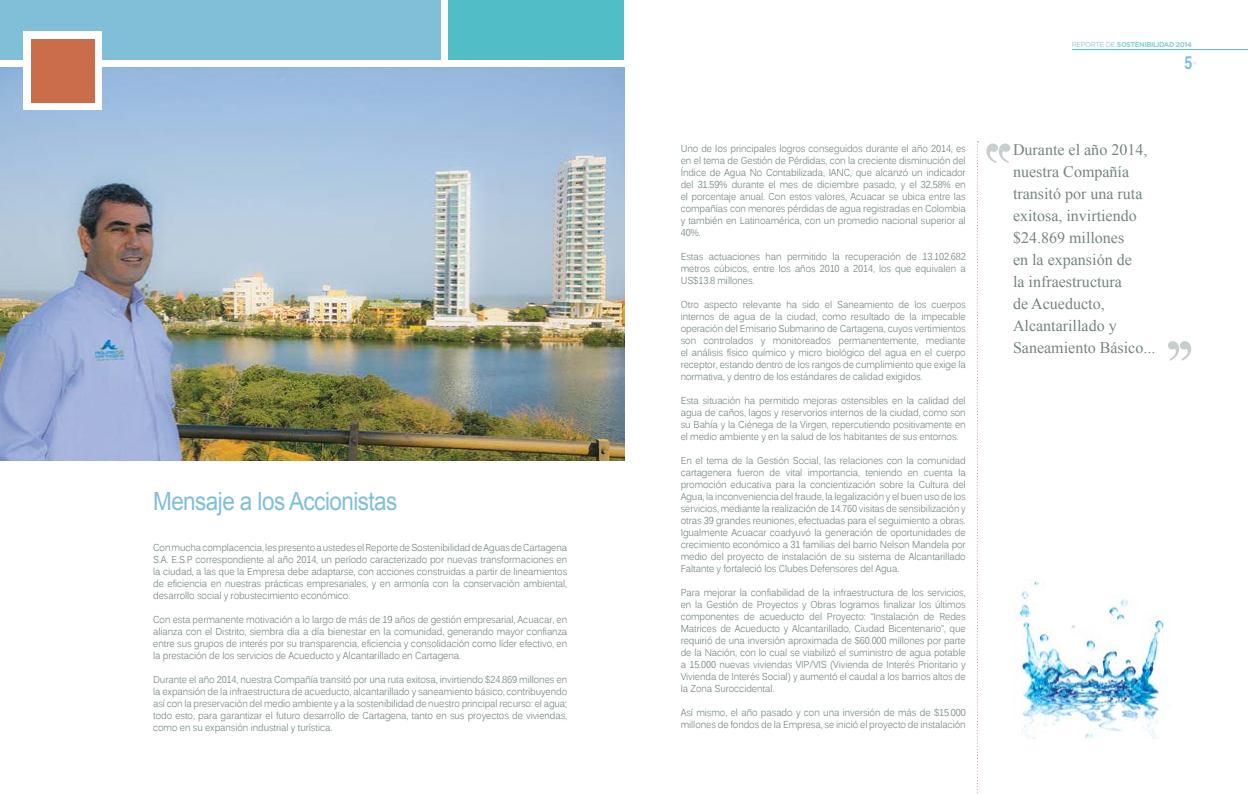
<style>
.page{position:relative;width:1248px;height:794px;background:#fff}
.page>*{position:absolute;margin:0;border:0;box-sizing:border-box;transform-origin:0 0}
.t1{font:25px "Arial";letter-spacing:-.025em;color:#80bfd7;scale:.9 1}
.t2{font:700 18px "Helvetica";color:#78bee9;scale:.8 1}
.t3{font:16px/22px "Times New Roman";color:#758583}
.t4{font:10px/12px "Kalinga";letter-spacing:-.01em;color:#758583;text-align:justify;scale:.9 1}
.t5{font:8px "Gotham";color:#cae1eb}
.t6{font:700 7px "Gotham";letter-spacing:-.05em;color:#8acdd5}
.s1{font-weight:400}
</style>
<div class="page">
<hr style="left:1071px;top:49px;width:176px;height:1px;background:#50bdc7">
<img style="left:0;top:67px;width:624px;height:394px">
<div style="left:0;top:0;width:440px;height:60px;background:#80bfd7"></div>
<div style="left:448px;top:0;width:176px;height:60px;background:#50bdc7"></div>
<div style="left:24px;top:31px;width:78px;height:79px;background:#fff"></div>
<div style="left:31px;top:39px;width:64px;height:63px;background:#ca6d4b"></div>
<svg style="left:986px;top:143px;width:24px;height:20px"></svg>
<svg style="left:1168px;top:341px;width:22px;height:20px"></svg>
<svg style="left:977px;top:141px;width:1px;height:653px"></svg>
<img style="left:1013px;top:580px;width:152px;height:158px">
<h1 class="t1" style="left:153px;top:485px;width:273px">Mensaje a los Accionistas</h1>
<p class="t4" style="left:153px;top:542px;width:461px">Con mucha complacencia, les presento a ustedes el Reporte de Sostenibilidad de Aguas de Cartagena S.A. E.S.P correspondiente al año 2014, un período caracterizado por nuevas transformaciones en la ciudad, a las que la Empresa debe adaptarse, con acciones construidas a partir de lineamientos de eficiencia en nuestras prácticas empresariales, y en armonía con la conservación ambiental, desarrollo social y robustecimiento económico.</p>
<p class="t4" style="left:153px;top:614px;width:461px">Con esta permanente motivación a lo largo de más de 19 años de gestión empresarial, Acuacar, en alianza con el Distrito, siembra día a día bienestar en la comunidad, generando mayor confianza entre sus grupos de interés por su transparencia, eficiencia y consolidación como líder efectivo, en la prestación de los servicios de Acueducto y Alcantarillado en Cartagena.</p>
<p class="t4" style="left:153px;top:674px;width:461px">Durante el año 2014, nuestra Compañía transitó por una ruta exitosa, invirtiendo $24.869 millones en la expansión de la infraestructura de acueducto, alcantarillado y saneamiento básico, contribuyendo así con la preservación del medio ambiente y a la sostenibilidad de nuestro principal recurso: el agua; todo esto, para garantizar el futuro desarrollo de Cartagena, tanto en sus proyectos de viviendas, como en su expansión industrial y turística.</p>
<p class="t4" style="left:680px;top:143px;width:318px">Uno de los principales logros conseguidos durante el año 2014, es en el tema de Gestión de Pérdidas, con la creciente disminución del Índice de Agua No Contabilizada, IANC, que alcanzó un indicador del 31.59% durante el mes de diciembre pasado, y el 32,58% en el porcentaje anual. Con estos valores, Acuacar se ubica entre las compañías con menores pérdidas de agua registradas en Colombia y también en Latinoamérica, con un promedio nacional superior al 40%.</p>
<p class="t4" style="left:680px;top:251px;width:318px">Estas actuaciones han permitido la recuperación de 13.102.682 metros cúbicos, entre los años 2010 a 2014, los que equivalen a US$13.8 millones.</p>
<p class="t4" style="left:680px;top:299px;width:318px">Otro aspecto relevante ha sido el Saneamiento de los cuerpos internos de agua de la ciudad, como resultado de la impecable operación del Emisario Submarino de Cartagena, cuyos vertimientos son controlados y monitoreados permanentemente, mediante el análisis físico químico y micro biológico del agua en el cuerpo receptor, estando dentro de los rangos de cumplimiento que exige la normativa, y dentro de los estándares de calidad exigidos.</p>
<p class="t4" style="left:680px;top:395px;width:318px">Esta situación ha permitido mejoras ostensibles en la calidad del agua de caños, lagos y reservorios internos de la ciudad, como son su Bahía y la Ciénega de la Virgen, repercutiendo positivamente en el medio ambiente y en la salud de los habitantes de sus entornos.</p>
<p class="t4" style="left:680px;top:455px;width:318px">En el tema de la Gestión Social, las relaciones con la comunidad cartagenera fueron de vital importancia, teniendo en cuenta la promoción educativa para la concientización sobre la Cultura del Agua, la inconveniencia del fraude, la legalización y el buen uso de los servicios, mediante la realización de 14.760 visitas de sensibilización y otras 39 grandes reuniones, efectuadas para el seguimiento a obras.<br>Igualmente Acuacar coadyuvó la generación de oportunidades de crecimiento económico a 31 familias del barrio Nelson Mandela por medio del proyecto de instalación de su sistema de Alcantarillado Faltante y fortaleció los Clubes Defensores del Agua.</p>
<p class="t4" style="left:680px;top:587px;width:318px">Para mejorar la confiabilidad de la infraestructura de los servicios, en la Gestión de Proyectos y Obras logramos finalizar los últimos componentes de acueducto del Proyecto: “Instalación de Redes Matrices de Acueducto y Alcantarillado, Ciudad Bicentenario”, que requirió de una inversión aproximada de $60.000 millones por parte de la Nación, con lo cual se viabilizó el suministro de agua potable a 15.000 nuevas viviendas VIP/VIS (Vivienda de Interés Prioritario y Vivienda de Interés Social) y aumentó el caudal a los barrios altos de la Zona Suroccidental.</p>
<p class="t4" style="left:680px;top:707px;width:318px">Así mismo, el año pasado y con una inversión de más de $15.000 millones de fondos de la Empresa, se inició el proyecto de instalación</p>
<p class="t6" style="left:1071px;top:40px;width:122px"><span class="s1">REPORTE DE</span> SOSTENIBILIDAD 2014</p>
<h2 class="t2" style="left:1184px;top:48px;width:12px">5</h2>
<p class="t5" style="left:1192px;top:58px;width:6px">+</p>
<h3 class="t3" style="left:1012px;top:138px;width:144px">Durante el año 2014, nuestra Compañía transitó por una ruta exitosa, invirtiendo $24.869 millones<br>en la expansión de<br>la infraestructura<br>de Acueducto,<br>Alcantarillado y<br>Saneamiento Básico...</h3>
</div>
